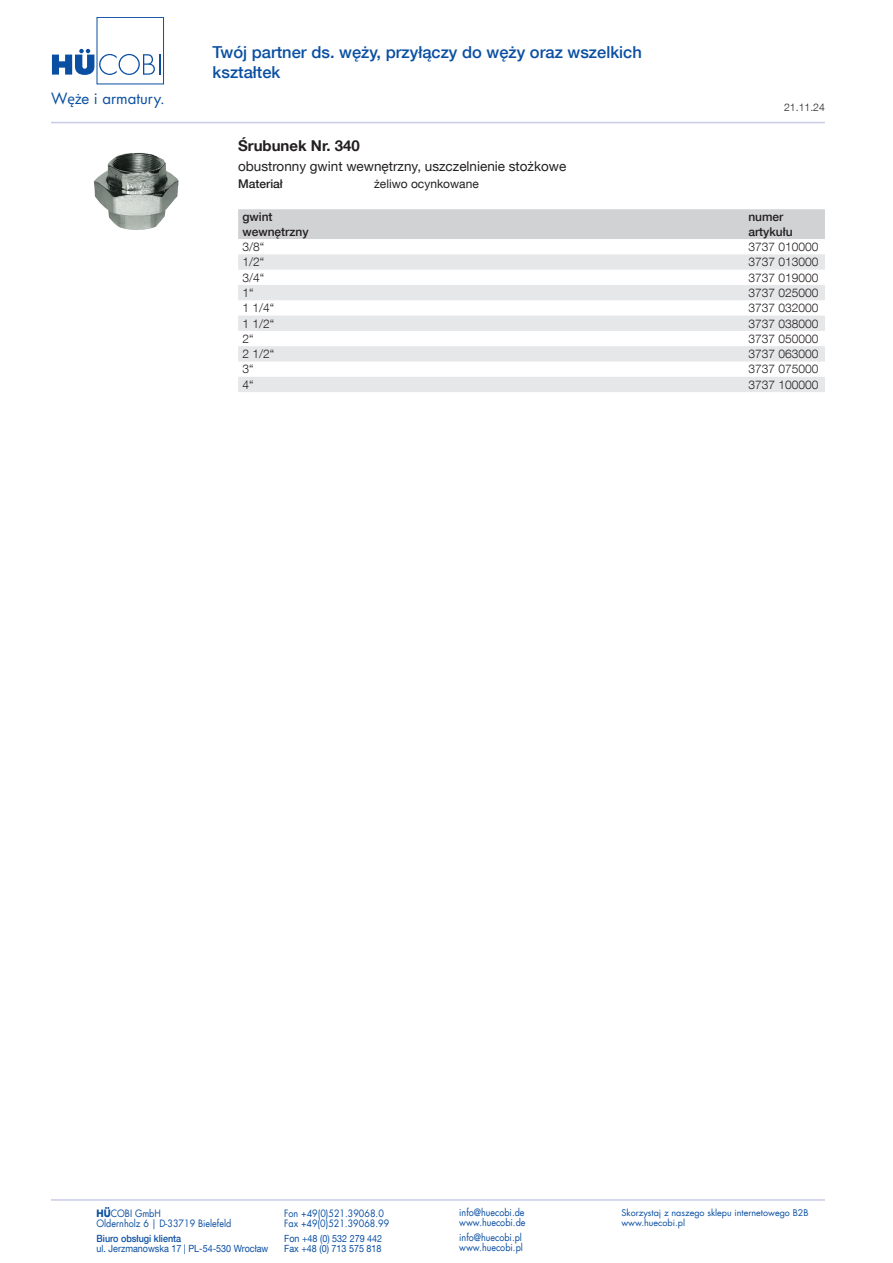
<style>
.page{position:relative;width:893px;height:1263px;background:#fff}
.page>*{position:absolute;margin:0;border:0;box-sizing:border-box;transform-origin:0 0}
.t1{font:500 16.5px/19.8px "Helvetica Neue LT Com";color:#0a4fa2}
.t2{font:15.15px "Futura LT";color:#0a4fa2}
.t3{font:700 15px "Helvetica Neue LT Com";color:#231f20}
.t4{font:13.5px "Helvetica Neue LT Com";color:#231f20}
.t5{font:300 12px "Helvetica Neue LT Com";color:#231f20}
.t6{font:500 12px/14.4px "Helvetica Neue LT Com";color:#231f20}
.t7{font:12px "Helvetica Neue LT Com";color:#231f20}
.t8{font:300 10.5px "Helvetica Neue LT Com";color:#231f20}
.t9{font:9.9px "Futura LT";color:#0a4fa2;scale:.91 1}
.t10{font:9.9px "Helvetica Neue LT Com";color:#0a4fa2;scale:.91 1}
.t11{font:500 9.9px "Helvetica Neue LT Com";color:#0a4fa2;scale:.91 1}
.t12{font:9px "Futura LT";color:#0a4fa2}
.s1{font-family:"Myriad Pro"}
.s2{font-weight:700}
</style>
<div class="page">
<hr style="left:51px;top:122px;width:774px;height:1px;background:#c7cbe6">
<hr style="left:51px;top:1199px;width:774px;height:2px;background:#c7cbe6">
<div style="left:97px;top:17px;width:67px;height:67px;border:1px solid #0a4fa2"></div>
<svg style="left:52px;top:49px;width:108px;height:26px"></svg>
<div style="left:238px;top:209px;width:587px;height:30px;background:#d1d2d4"></div>
<svg style="left:238px;top:254px;width:587px;height:138px;fill:#e6e7e9"></svg>
<img style="left:93px;top:153px;width:86px;height:77px">
<h2 class="t2" style="left:51px;top:89px;width:115px">W<span class="s1">ęż</span>e i armatury.</h2>
<h1 class="t1" style="left:213px;top:42px;width:431px">Twój partner ds. węży, przyłączy do węży oraz wszelkich kształtek</h1>
<p class="t8" style="left:784px;top:101px;width:42px">21.11.24</p>
<h3 class="t3" style="left:238px;top:136px;width:123px">Śrubunek Nr. 340</h3>
<h3 class="t4" style="left:238px;top:158px;width:330px">obustronny gwint wewnętrzny, uszczelnienie stożkowe</h3>
<p class="t6" style="left:238px;top:176px;width:46px">Materiał</p>
<p class="t7" style="left:374px;top:176px;width:106px">żeliwo ocynkowane</p>
<p class="t6" style="left:242px;top:210px;width:68px">gwint wewnętrzny</p>
<p class="t6" style="left:748px;top:210px;width:46px">numer artykułu</p>
<p class="t5" style="left:242px;top:239px;width:23px">3/8“</p>
<p class="t5" style="left:748px;top:239px;width:72px">3737 010000</p>
<p class="t5" style="left:242px;top:255px;width:23px">1/2“</p>
<p class="t5" style="left:748px;top:255px;width:72px">3737 013000</p>
<p class="t5" style="left:242px;top:270px;width:23px">3/4“</p>
<p class="t5" style="left:748px;top:270px;width:72px">3737 019000</p>
<p class="t5" style="left:242px;top:285px;width:13px">1“</p>
<p class="t5" style="left:748px;top:285px;width:72px">3737 025000</p>
<p class="t5" style="left:242px;top:301px;width:33px">1 1/4“</p>
<p class="t5" style="left:748px;top:301px;width:72px">3737 032000</p>
<p class="t5" style="left:242px;top:316px;width:33px">1 1/2“</p>
<p class="t5" style="left:748px;top:316px;width:72px">3737 038000</p>
<p class="t5" style="left:242px;top:331px;width:13px">2“</p>
<p class="t5" style="left:748px;top:331px;width:72px">3737 050000</p>
<p class="t5" style="left:242px;top:347px;width:33px">2 1/2“</p>
<p class="t5" style="left:748px;top:347px;width:72px">3737 063000</p>
<p class="t5" style="left:242px;top:362px;width:13px">3“</p>
<p class="t5" style="left:748px;top:362px;width:72px">3737 075000</p>
<p class="t5" style="left:242px;top:377px;width:13px">4“</p>
<p class="t5" style="left:748px;top:377px;width:72px">3737 100000</p>
<p class="t9" style="left:97px;top:1207px;width:72px"><span class="s2">HÜ</span>COBI GmbH</p>
<p class="t9" style="left:284px;top:1207px;width:111px">Fon +49(0)521.39068.0</p>
<p class="t9" style="left:459px;top:1206px;width:73px">info@huecobi.de</p>
<p class="t12" style="left:621px;top:1207px;width:189px">Skorzystaj z naszego sklepu internetowego B2B</p>
<p class="t9" style="left:97px;top:1217px;width:150px">Oldernholz 6 | D-33719 Bielefeld</p>
<p class="t9" style="left:284px;top:1217px;width:117px">Fax +49(0)521.39068.99</p>
<p class="t9" style="left:459px;top:1216px;width:74px">www.huecobi.de</p>
<p class="t12" style="left:621px;top:1217px;width:65px">www.huecobi.pl</p>
<p class="t11" style="left:97px;top:1232px;width:95px">Biuro obsługi klienta</p>
<p class="t10" style="left:284px;top:1232px;width:109px">Fon +48 (0) 532 279 442</p>
<p class="t9" style="left:459px;top:1231px;width:70px">info@huecobi.pl</p>
<p class="t10" style="left:97px;top:1242px;width:190px">ul. Jerzmanowska 17 | PL-54-530 Wrocław</p>
<p class="t10" style="left:284px;top:1242px;width:108px">Fax +48 (0) 713 575 818</p>
<p class="t9" style="left:459px;top:1241px;width:71px">www.huecobi.pl</p>
</div>
